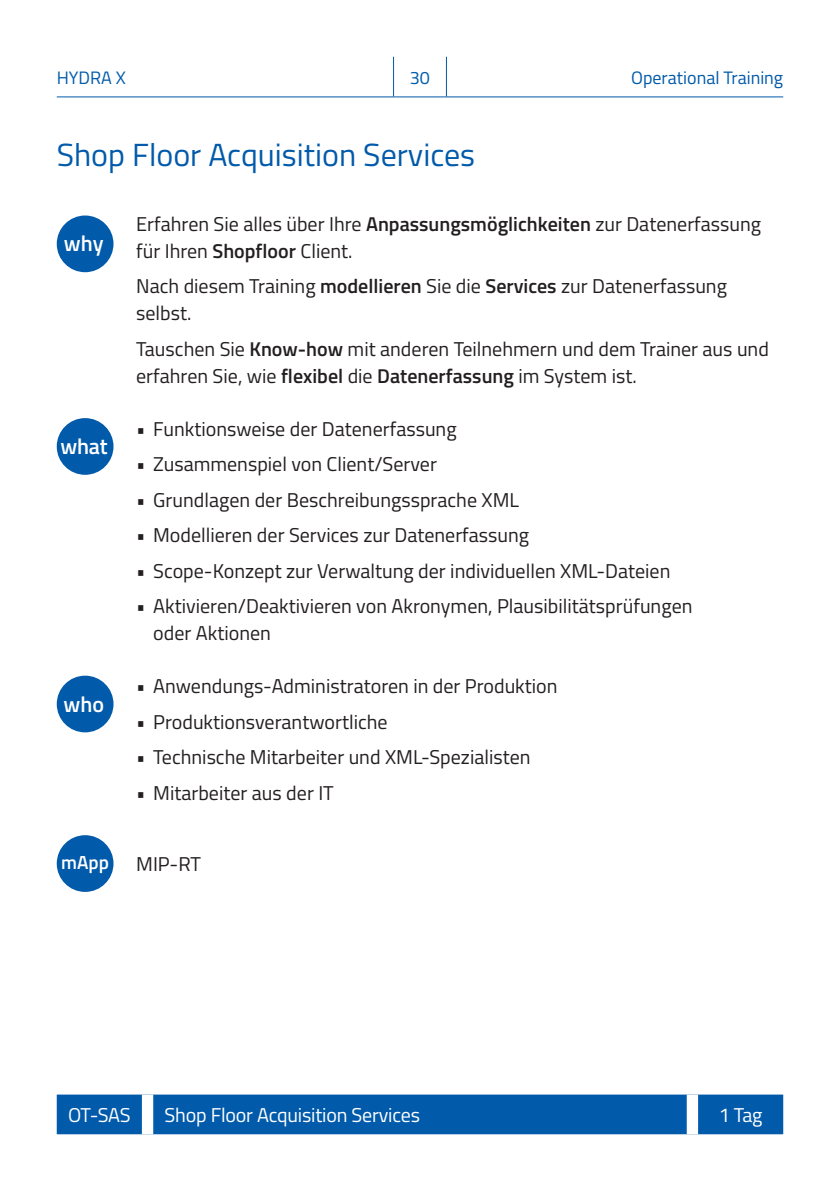
<style>
.page{position:relative;width:840px;height:1191px;background:#fff}
.page>*{position:absolute;margin:0;border:0;box-sizing:border-box;transform-origin:0 0}
.t1{font:32px "Titillium";color:#015aaa}
.t2{font:600 22px "Titillium";letter-spacing:-.005em;color:#fff}
.t3{font:20px/27px "Titillium";color:#231f20}
.t4{font:20px "Titillium";letter-spacing:-.01em;color:#fff}
.t5{font:600 19px "Titillium";color:#fff}
.t6{font:18px "Titillium";color:#015aaa}
.s1{font-weight:600}
</style>
<div class="page">
<hr style="left:57px;top:96px;width:725px;height:1px;background:#015aaa">
<hr style="left:393px;top:57px;width:1px;height:39px;background:#015aaa">
<hr style="left:445px;top:57px;width:1px;height:39px;background:#015aaa">
<div style="left:57px;top:1094px;width:725px;height:40px;background:#015aaa"></div>
<div style="left:142px;top:1094px;width:11px;height:40px;background:#fff"></div>
<div style="left:686px;top:1094px;width:11px;height:40px;background:#fff"></div>
<div style="left:57px;top:215px;width:56px;height:57px;background:#015aaa;border-radius:50%"></div>
<div style="left:57px;top:418px;width:56px;height:57px;background:#015aaa;border-radius:50%"></div>
<div style="left:57px;top:675px;width:56px;height:57px;background:#015aaa;border-radius:50%"></div>
<div style="left:57px;top:835px;width:56px;height:57px;background:#015aaa;border-radius:50%"></div>
<p class="t6" style="left:57px;top:65px;width:71px">HYDRA X</p>
<p class="t6" style="left:409px;top:65px;width:22px">30</p>
<p class="t6" style="left:630px;top:65px;width:153px">Operational Training</p>
<p class="t1" style="left:57px;top:131px;width:419px">Shop Floor Acquisition Services</p>
<p class="t2" style="left:64px;top:227px;width:41px">why</p>
<p class="t2" style="left:60px;top:430px;width:49px">what</p>
<p class="t2" style="left:63px;top:687px;width:42px">who</p>
<p class="t3" style="left:136px;top:209px;width:626px">Erfahren Sie alles über Ihre <span class="s1">Anpassungsmöglichkeiten</span> zur Datenerfassung für Ihren <span class="s1">Shopfloor</span> Client.</p>
<p class="t3" style="left:136px;top:271px;width:592px">Nach diesem Training <span class="s1">modellieren</span> Sie die <span class="s1">Services</span> zur Datenerfassung selbst.</p>
<p class="t3" style="left:136px;top:334px;width:634px">Tauschen Sie <span class="s1">Know-how</span> mit anderen Teilnehmern und dem Trainer aus und erfahren Sie, wie <span class="s1">flexibel</span> die <span class="s1">Datenerfassung</span> im System ist.</p>
<p class="t3" style="left:136px;top:414px;width:322px">• Funktionsweise der Datenerfassung</p>
<p class="t3" style="left:136px;top:449px;width:302px">• Zusammenspiel von Client/Server</p>
<p class="t3" style="left:136px;top:485px;width:384px">• Grundlagen der Beschreibungssprache XML</p>
<p class="t3" style="left:136px;top:520px;width:394px">• Modellieren der Services zur Datenerfassung</p>
<p class="t3" style="left:136px;top:556px;width:535px">• Scope-Konzept zur Verwaltung der individuellen XML-Dateien</p>
<p class="t3" style="left:153px;top:591px;width:540px;text-indent:-17px">• Aktivieren/Deaktivieren von Akronymen, Plausibilitätsprüfungen oder Aktionen</p>
<p class="t3" style="left:136px;top:671px;width:422px">• Anwendungs-Administratoren in der Produktion</p>
<p class="t3" style="left:136px;top:707px;width:253px">• Produktionsverantwortliche</p>
<p class="t3" style="left:136px;top:742px;width:396px">• Technische Mitarbeiter und XML-Spezialisten</p>
<p class="t3" style="left:136px;top:778px;width:199px">• Mitarbeiter aus der IT</p>
<p class="t5" style="left:61px;top:848px;width:49px">mApp</p>
<p class="t3" style="left:136px;top:849px;width:66px">MIP-RT</p>
<p class="t4" style="left:68px;top:1100px;width:64px">OT-SAS</p>
<p class="t4" style="left:164px;top:1100px;width:257px">Shop Floor Acquisition Services</p>
<p class="t4" style="left:718px;top:1100px;width:45px">1 Tag</p>
</div>
